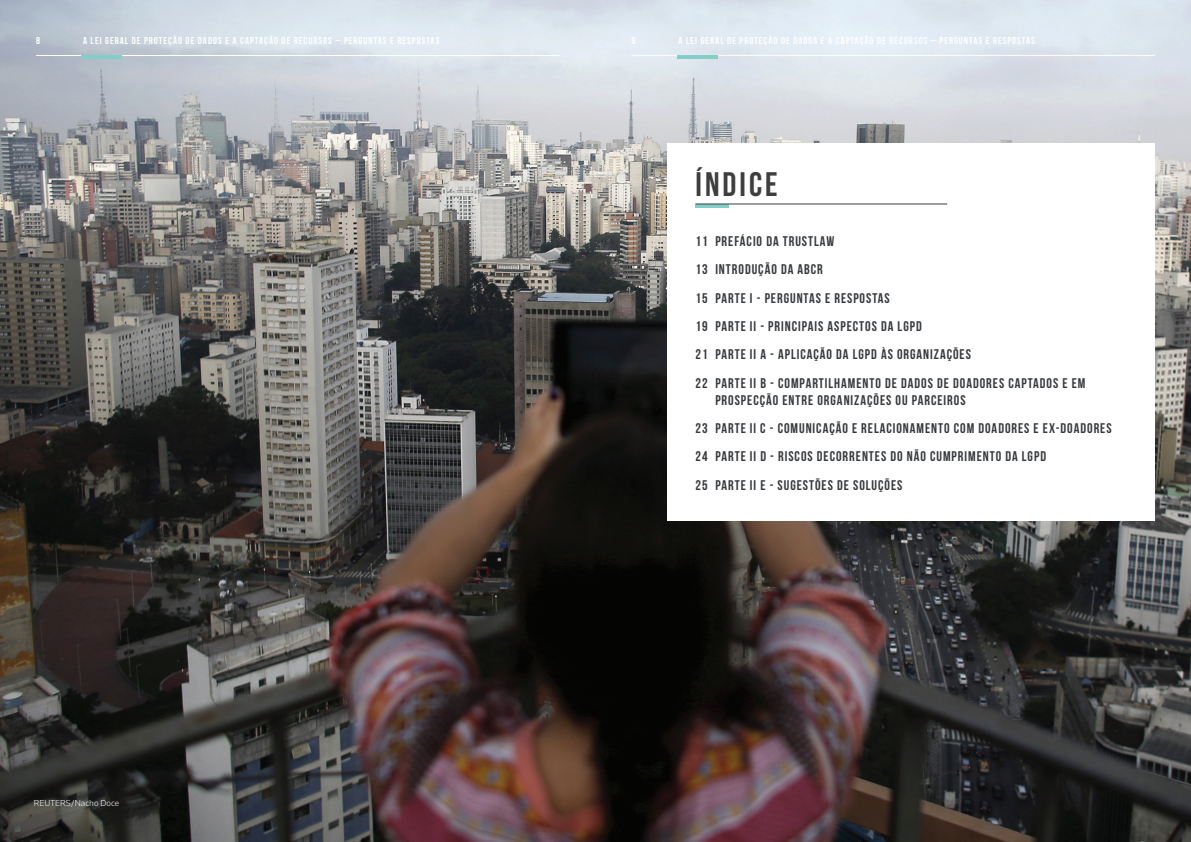
<style>
.page{position:relative;width:1191px;height:842px;background:#fff}
.page>*{position:absolute;margin:0;border:0;box-sizing:border-box;transform-origin:0 0}
.t1{font:700 34px "Bebas Neue";letter-spacing:.09em;color:#3e3e3f}
.t2{font:14px/28.3px "Bebas Neue";letter-spacing:.07em;color:#36393c}
.t3{font:700 10px "Bebas Neue";letter-spacing:.1em;color:#fff}
.t4{font:10px "Bebas Neue";color:#fff}
.t5{font:300 9px "Knowledge";color:#fff}
</style>
<div class="page">
<img style="left:0;top:0;width:1191px;height:842px">
<div style="left:666px;top:143px;width:488px;height:377px;background:#fff"></div>
<hr style="left:695px;top:204px;width:33px;height:3px;background:#83cec7">
<hr style="left:695px;top:204px;width:252px;height:1px;background:#3e3e3f">
<hr style="left:36px;top:55px;width:523px;height:1px;background:#fff">
<hr style="left:82px;top:55px;width:40px;height:4px;background:#83cec7">
<hr style="left:631px;top:55px;width:524px;height:1px;background:#fff">
<hr style="left:677px;top:55px;width:40px;height:4px;background:#83cec7">
<p class="t4" style="left:36px;top:35px;width:5px">8</p>
<p class="t3" style="left:83px;top:35px;width:358px">A LEI GERAL DE PROTEÇÃO DE DADOS E A CAPTAÇÃO DE RECURSOS – PERGUNTAS E RESPOSTAS</p>
<p class="t4" style="left:631px;top:35px;width:5px">9</p>
<p class="t3" style="left:678px;top:35px;width:358px">A LEI GERAL DE PROTEÇÃO DE DADOS E A CAPTAÇÃO DE RECURSOS – PERGUNTAS E RESPOSTAS</p>
<p class="t5" style="left:34px;top:798px;width:87px">REUTERS/Nacho Doce</p>
<h1 class="t1" style="left:695px;top:166px;width:84px">ÍNDICE</h1>
<p class="t2" style="left:695px;top:227px;width:391px">11 PREFÁCIO DA TRUSTLAW<br>13 INTRODUÇÃO DA ABCR<br>15 PARTE I - PERGUNTAS E RESPOSTAS<br>19 PARTE II - PRINCIPAIS ASPECTOS DA LGPD<br>21 PARTE II A - APLICAÇÃO DA LGPD ÀS ORGANIZAÇÕES<br>22 PARTE II B - COMPARTILHAMENTO DE DADOS DE DOADORES CAPTADOS E EM</p>
<p class="t2" style="left:695px;top:385px;width:418px;text-indent:20px">PROSPECÇÃO ENTRE ORGANIZAÇÕES OU PARCEIROS<br>23 PARTE II C - COMUNICAÇÃO E RELACIONAMENTO COM DOADORES E EX-DOADORES 24 PARTE II D - RISCOS DECORRENTES DO NÃO CUMPRIMENTO DA LGPD<br>25 PARTE II E - SUGESTÕES DE SOLUÇÕES</p>
</div>
